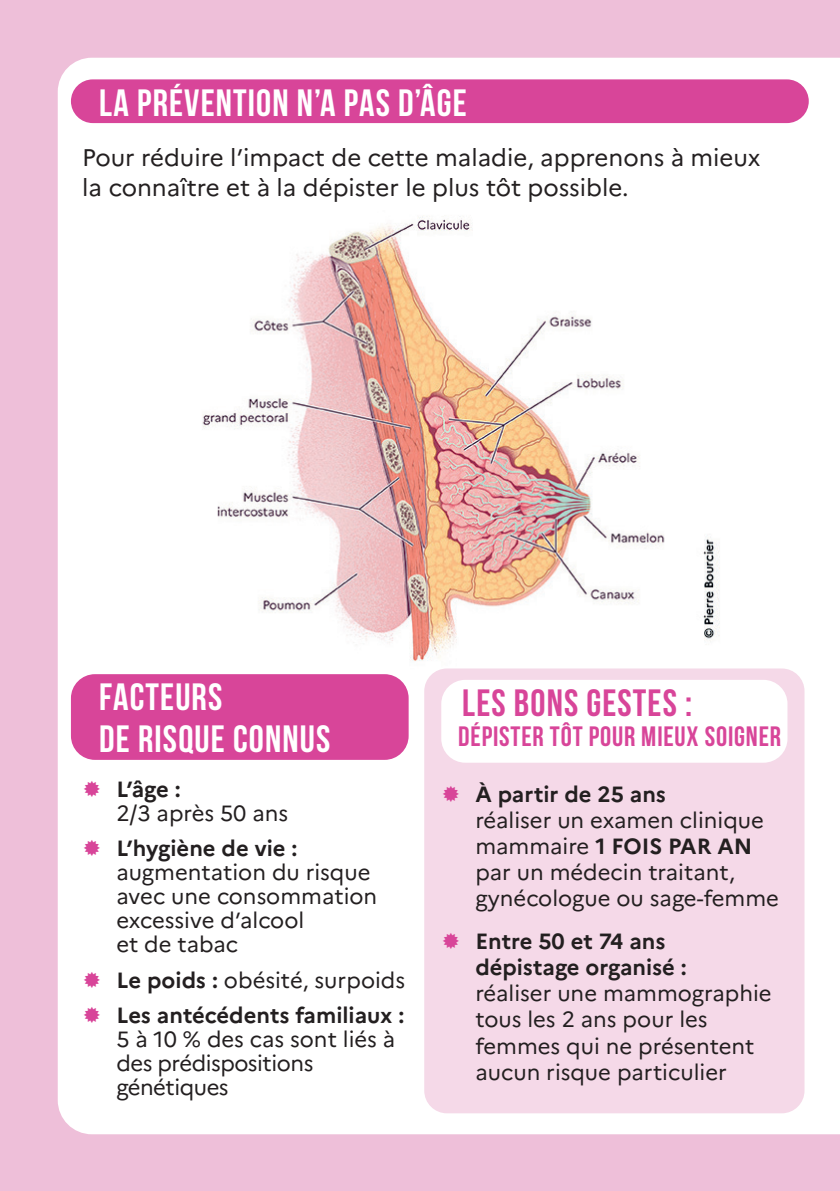
<style>
.page{position:relative;width:840px;height:1191px;background:#fff}
.page>*{position:absolute;margin:0;border:0;box-sizing:border-box;transform-origin:0 0}
.Titre_rose{font:700 38px/42px "Bebas Neue";letter-spacing:.03em;color:#fff}
.Titre_blanc{font:700 38px "Bebas Neue";letter-spacing:.03em;color:#d84599}
.Titre_blanc-2{font:700 28px "Bebas Neue";letter-spacing:.03em;color:#d84599}
.Texte{font:24px/30px "Marianne";color:#231f20}
.t1{font:22px/26px "Marianne";color:#231f20}
.t2{font:22px/24px "Marianne";letter-spacing:-.02em;color:#231f20}
.s1{font-weight:700}
</style>
<div class="page">
<div style="left:0;top:0;width:839px;height:1191px;background:#eebfd9"></div>
<div style="left:58px;top:58px;width:781px;height:1076px;background:#fff"></div>
<div style="left:71px;top:79px;width:737px;height:44px;background:#d84599;border-radius:22px"></div>
<img style="left:162px;top:210px;width:572px;height:462px">
<div style="left:71px;top:674px;width:337px;height:86px;background:#d84599;border-radius:24px"></div>
<div style="left:424px;top:668px;width:380px;height:445px;background:#f5d9e8;border-radius:23px"></div>
<div style="left:441px;top:680px;width:346px;height:82px;background:#fff;border-radius:24px"></div>
<svg style="left:84px;top:781px;width:16px;height:16px"></svg>
<svg style="left:84px;top:840px;width:16px;height:16px"></svg>
<svg style="left:84px;top:971px;width:16px;height:16px"></svg>
<svg style="left:84px;top:1007px;width:16px;height:16px"></svg>
<p class="Titre_rose" style="left:99px;top:81px;width:369px">LA PRÉVENTION N’A PAS D’ÂGE</p>
<p class="Texte" style="left:82px;top:143px;width:679px">Pour réduire l’impact de cette maladie, apprenons à mieux la connaître et à la dépister le plus tôt possible.</p>
<p class="Titre_rose" style="left:99px;top:676px;width:232px">FACTEURS<br>DE RISQUE CONNUS</p>
<p class="t1" style="left:116px;top:777px;width:173px;line-height:24px"><span class="s1">L’âge :<br></span>2/3 après 50 ans</p>
<p class="t1" style="left:116px;top:836px;width:262px;line-height:24px"><span class="s1">L’hygiène de vie : </span>augmentation du risque avec une consommation excessive d’alcool<br>et de tabac</p>
<p class="t1" style="left:116px;top:967px;width:290px"><span class="s1">Le poids :</span> obésité, surpoids</p>
<p class="t2" style="left:116px;top:1003px;width:289px"><span class="s1">Les antécédents familiaux :<br></span>5 à 10 % des cas sont liés à des prédispositions génétiques</p>
<p class="Titre_blanc" style="left:462px;top:682px;width:231px">LES BONS GESTES :</p>
<p class="Titre_blanc-2" style="left:458px;top:721px;width:324px">DÉPISTER TÔT POUR MIEUX SOIGNER</p>
<p class="t1" style="left:475px;top:781px;width:305px"><span class="s1">À partir de 25 ans<br></span>réaliser un examen clinique mammaire <span class="s1">1 FOIS PAR AN </span>par un médecin traitant, gynécologue ou sage-femme</p>
<p class="t1" style="left:475px;top:928px;width:298px"><span class="s1">Entre 50 et 74 ans dépistage organisé :<br></span>réaliser une mammographie tous les 2 ans pour les femmes qui ne présentent aucun risque particulier</p>
</div>
